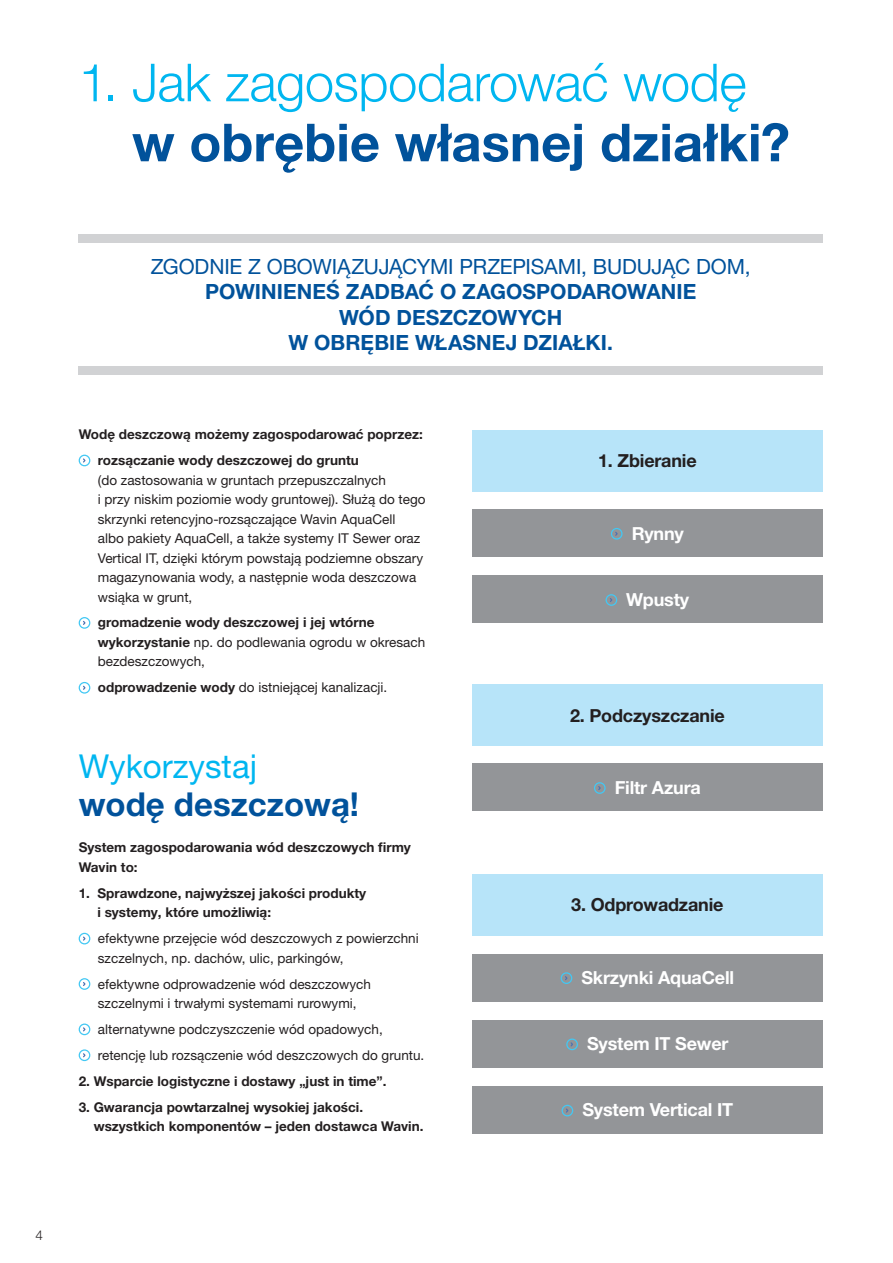
<style>
.page{position:relative;width:893px;height:1263px;background:#fff}
.page>*{position:absolute;margin:0;border:0;box-sizing:border-box;transform-origin:0 0}
.t1{font:300 52.5px "Helvetica Neue LT Pro";letter-spacing:-.01em;color:#00b6f0}
.t2{font:700 52.5px "Helvetica Neue LT Pro";color:#01529b}
.t3{font:700 33px "Helvetica Neue LT Pro";color:#01529b}
.t4{font:33px "Helvetica Neue LT Pro";color:#00b6f0}
.t5{font:700 21px/25.5px "Helvetica Neue LT Pro";letter-spacing:.005em;color:#01529b;text-align:center}
.t6{font:21px "Helvetica Neue LT Pro";letter-spacing:-.01em;color:#01529b}
.t7{font:700 18px "Helvetica Neue LT Pro";letter-spacing:-.01em;color:#fff}
.t8{font:700 18px "Helvetica Neue LT Pro";letter-spacing:-.01em;color:#231f20}
.t9{font:13.5px/19.5px "Helvetica Neue LT Pro";color:#231f20}
.t10{font:700 13.5px/19.5px "Helvetica Neue LT Pro";color:#231f20}
.t11{font:300 13.5px "Helvetica Neue LT Pro";color:#231f20}
.s1{font-weight:400}
.s2{font-weight:700}
</style>
<div class="page">
<div style="left:79px;top:455px;width:11px;height:11px;border:1px solid #42c8f4;border-radius:50%"></div>
<div style="left:79px;top:617px;width:11px;height:12px;border:1px solid #42c8f4;border-radius:50%"></div>
<div style="left:79px;top:682px;width:11px;height:12px;border:1px solid #42c8f4;border-radius:50%"></div>
<div style="left:79px;top:933px;width:11px;height:11px;border:1px solid #42c8f4;border-radius:50%"></div>
<div style="left:79px;top:978px;width:11px;height:12px;border:1px solid #42c8f4;border-radius:50%"></div>
<div style="left:79px;top:1023px;width:11px;height:12px;border:1px solid #42c8f4;border-radius:50%"></div>
<div style="left:79px;top:1049px;width:11px;height:12px;border:1px solid #42c8f4;border-radius:50%"></div>
<div style="left:79px;top:234px;width:744px;height:8px;background:#d1d2d4"></div>
<div style="left:79px;top:366px;width:744px;height:9px;background:#d1d2d4"></div>
<div style="left:472px;top:509px;width:351px;height:48px;background:#939598"></div>
<div style="left:472px;top:764px;width:351px;height:47px;background:#939598"></div>
<div style="left:472px;top:954px;width:351px;height:47px;background:#939598"></div>
<div style="left:472px;top:1020px;width:351px;height:47px;background:#939598"></div>
<div style="left:472px;top:1086px;width:351px;height:48px;background:#939598"></div>
<div style="left:472px;top:575px;width:351px;height:47px;background:#939598"></div>
<div style="left:472px;top:430px;width:351px;height:61px;background:#b7e4f9"></div>
<div style="left:472px;top:684px;width:351px;height:62px;background:#b7e4f9"></div>
<div style="left:472px;top:874px;width:351px;height:61px;background:#b7e4f9"></div>
<div style="left:611px;top:528px;width:12px;height:12px;border:1px solid #42c8f4;border-radius:50%"></div>
<div style="left:594px;top:782px;width:12px;height:12px;border:1px solid #42c8f4;border-radius:50%"></div>
<div style="left:561px;top:972px;width:11px;height:12px;border:1px solid #42c8f4;border-radius:50%"></div>
<div style="left:566px;top:1038px;width:12px;height:12px;border:1px solid #42c8f4;border-radius:50%"></div>
<svg style="left:569px;top:1042px;width:4px;height:6px"></svg>
<div style="left:562px;top:1105px;width:11px;height:11px;border:1px solid #42c8f4;border-radius:50%"></div>
<div style="left:605px;top:594px;width:12px;height:12px;border:1px solid #42c8f4;border-radius:50%"></div>
<h1 class="t1" style="left:79px;top:50px;width:669px">1. Jak zagospodarować wodę</h1>
<h1 class="t2" style="left:132px;top:109px;width:659px">w obrębie własnej działki?</h1>
<h3 class="t6" style="left:151px;top:253px;width:601px">ZGODNIE Z OBOWIĄZUJĄCYMI PRZEPISAMI, BUDUJĄC DOM,</h3>
<h3 class="t5" style="left:205px;top:278px;width:493px">POWINIENEŚ ZADBAĆ O ZAGOSPODAROWANIE<br>WÓD DESZCZOWYCH<br>W OBRĘBIE WŁASNEJ DZIAŁKI.</h3>
<p class="t10" style="left:98px;top:421px;width:327px;line-height:26px;text-indent:-19px">Wodę deszczową możemy zagospodarować poprzez: rozsączanie wody deszczowej do gruntu</p>
<p class="t9" style="left:98px;top:470px;width:329px">(do zastosowania w gruntach przepuszczalnych<br>i przy niskim poziomie wody gruntowej). Służą do tego skrzynki retencyjno-rozsączające Wavin AquaCell<br>albo pakiety AquaCell, a także systemy IT Sewer oraz Vertical IT, dzięki którym powstają podziemne obszary magazynowania wody, a następnie woda deszczowa wsiąka w grunt,</p>
<p class="t10" style="left:98px;top:612px;width:329px">gromadzenie wody deszczowej i jej wtórne wykorzystanie <span class="s1">np. do podlewania ogrodu w okresach bezdeszczowych,</span></p>
<p class="t9" style="left:98px;top:677px;width:291px"><span class="s2">odprowadzenie wody</span> do istniejącej kanalizacji.</p>
<h2 class="t4" style="left:79px;top:746px;width:180px">Wykorzystaj</h2>
<h2 class="t3" style="left:79px;top:783px;width:282px">wodę deszczową!</h2>
<p class="t10" style="left:79px;top:837px;width:334px">System zagospodarowania wód deszczowych firmy<br>Wavin to:</p>
<p class="t10" style="left:97px;top:883px;width:270px;text-indent:-19px">1. Sprawdzone, najwyższej jakości produkty i systemy, które umożliwią:</p>
<p class="t9" style="left:98px;top:928px;width:322px">efektywne przejęcie wód deszczowych z powierzchni szczelnych, np. dachów, ulic, parkingów,</p>
<p class="t9" style="left:98px;top:974px;width:275px">efektywne odprowadzenie wód deszczowych szczelnymi i trwałymi systemami rurowymi,</p>
<p class="t9" style="left:98px;top:1016px;width:328px;line-height:26px">alternatywne podczyszczenie wód opadowych, retencję lub rozsączenie wód deszczowych do gruntu.</p>
<p class="t10" style="left:79px;top:1071px;width:309px">2. Wsparcie logistyczne i dostawy „just in time”.</p>
<p class="t10" style="left:94px;top:1097px;width:331px;text-indent:-15px">3. Gwarancja powtarzalnej wysokiej jakości. wszystkich komponentów – jeden dostawca Wavin.</p>
<h3 class="t8" style="left:598px;top:449px;width:100px">1. Zbieranie</h3>
<h3 class="t7" style="left:632px;top:522px;width:54px">Rynny</h3>
<h3 class="t7" style="left:626px;top:588px;width:65px">Wpusty</h3>
<h3 class="t8" style="left:570px;top:704px;width:156px">2. Podczyszczanie</h3>
<h3 class="t7" style="left:615px;top:776px;width:88px">Filtr Azura</h3>
<h3 class="t8" style="left:571px;top:893px;width:154px">3. Odprowadzanie</h3>
<h3 class="t7" style="left:581px;top:966px;width:154px">Skrzynki AquaCell</h3>
<h3 class="t7" style="left:587px;top:1032px;width:143px">System IT Sewer</h3>
<h3 class="t7" style="left:582px;top:1099px;width:152px">System Vertical IT</h3>
<p class="t11" style="left:36px;top:1227px;width:9px">4</p>
</div>
